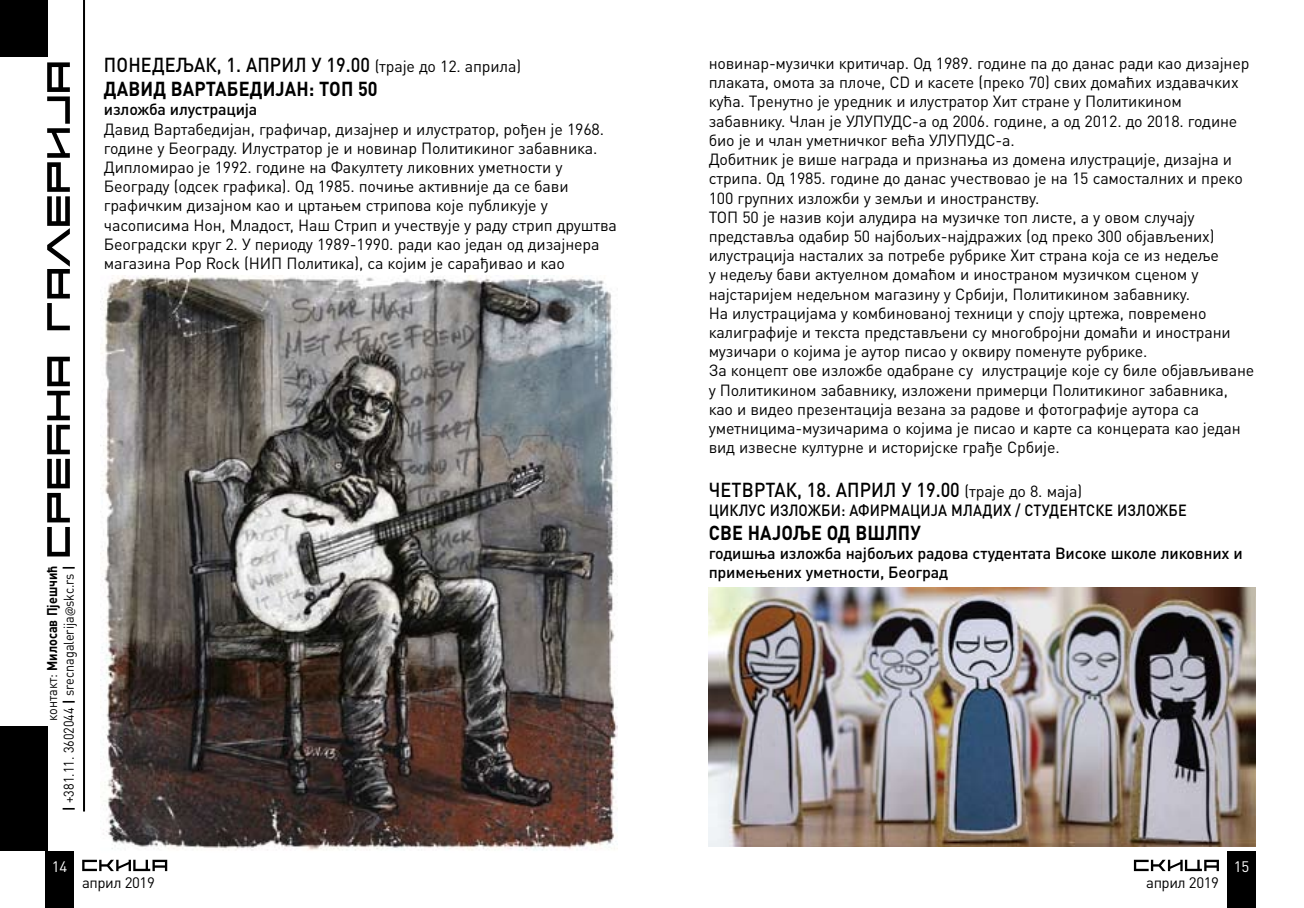
<style>
.page{position:relative;width:1304px;height:908px;background:#fff}
.page>*{position:absolute;margin:0;border:0;box-sizing:border-box;transform-origin:0 0}
.t1{font:500 20px/24px "DIN Pro";letter-spacing:.01em;color:#000;scale:.9 1}
.t2{font:700 20px "DIN Pro";letter-spacing:.01em;color:#000;scale:.9 1}
.t3{font:16px/19.2px "DIN Pro";letter-spacing:-.01em;color:#000}
.t4{font:500 16px/19.2px "DIN Pro";letter-spacing:-.01em;color:#000}
.t5{font:500 16px "DIN Pro";letter-spacing:.01em;color:#000;scale:.9 1}
.t6{font:15px "DIN Pro";letter-spacing:-.03em;color:#000}
.t7{font:15px "DIN Pro";color:#fff}
.t8{font:14px/16.8px "DIN Pro";color:#000;text-align:right;scale:.9 1}
.s1{font-weight:400;font-size:16px}
.s2{font-weight:700}
.s3{font-family:"Myriad Pro"}
</style>
<div class="page">
<div style="left:45px;top:850px;width:29px;height:57px;background:#000"></div>
<svg style="left:82px;top:859px;width:85px;height:11px"></svg>
<div style="left:1227px;top:850px;width:29px;height:57px;background:#000"></div>
<svg style="left:1134px;top:859px;width:85px;height:11px"></svg>
<svg style="left:47px;top:356px;width:23px;height:200px"></svg>
<svg style="left:47px;top:62px;width:23px;height:268px"></svg>
<div style="left:0;top:726px;width:47px;height:124px;background:#000"></div>
<div style="left:0;top:0;width:47px;height:57px;background:#000"></div>
<hr style="left:83px;top:0;width:2px;height:811px;background:#000">
<img style="left:709px;top:587px;width:547px;height:259px">
<img style="left:101px;top:275px;width:517px;height:576px">
<p class="t1" style="left:104px;top:51px;width:465px">п онедељак, 1. април у 19.00 <span class="s1">(траје до 12. априла)<br></span><span class="s2">ДАВИД ВАРТАБЕ</span></p>
<p class="t2" style="left:250px;top:72px;width:143px">ДИЈАН : ТО П 50</p>
<p class="t4" style="left:104px;top:98px;width:155px">изложба илустрација</p>
<p class="t3" style="left:104px;top:117px;width:515px">Давид Вартабедијан, графичар, дизајнер и илустратор, рођен је 1968. године у Београду. Илустратор је и новинар Политикиног забавника.<br>Дипломирао је 1992. године на Факултету ликовних уметности у Београду (одсек графика). Од 1985. почиње активније да се бави графичким дизајном као и цртањем стрипова које публикује у часописима Нон, Младост, Наш Стрип и учествује у раду стрип друштва Београдски круг 2. У периоду 1989-1990. ради као један од дизајнера магазина Pop Rock (НИП Политика), са којим је сарађивао и као</p>
<p class="t8" style="left:42px;top:810px;width:274px;rotate:-90deg">контакт: <span class="s2">Милосав Пјешчић<br>|</span> +381.11. 3602044 <span class="s2">|</span> srecnagalerija<span class="s3">@</span>skc.rs <span class="s2">|</span></p>
<p class="t7" style="left:52px;top:853px;width:17px">14</p>
<p class="t6" style="left:82px;top:870px;width:74px">април 2019</p>
<p class="t3" style="left:709px;top:52px;width:547px">новинар-музички критичар. Од 1989. године па до данас ради као дизајнер плаката, омота за плоче, CD и касете (преко 70) свих домаћих издавачких кућа. Тренутно је уредник и илустратор Хит стране у Политикином забавнику. Члан je УЛУПУДС-а од 2006. године, а од 2012. до 2018. године био је и члан уметничког већа УЛУПУДС-а.<br>Добитник је више награда и признања из домена илустрације, дизајна и стрипа. Од 1985. године до данас учествовао је на 15 самосталних и преко 100 групних изложби у земљи и иностранству.<br>ТОП 50 је назив који алудира на музичке топ листе, а у овом случају представља одабир 50 најбољих-најдражих (од преко 300 објављених) илустрација насталих за потребе рубрике Хит страна која се из недеље<br>у недељу бави актуелном домаћом и иностраном музичком сценом у најстаријем недељном магазину у Србији, Политикином забавнику.<br>На илустрацијама у комбинованој техници у споју цртежа, повремено калиграфије и текста представљени су многобројни домаћи и инострани музичари о којима је аутор писао у оквиру поменуте рубрике.<br>За концепт ове изложбе одабране су илустрације које су биле објављиване у Политикином забавнику, изложени примерци Политикиног забавника, као и видео презентација везана за радове и фотографије аутора са уметницима-музичарима о којима је писао и карте са концерата као један вид извесне културне и историјске грађе Србије.</p>
<p class="t1" style="left:709px;top:475px;width:416px">четвртак, 18. април у 19.00 <span class="s1">(траје до 8. маја)</span></p>
<p class="t5" style="left:709px;top:497px;width:533px">Циклус изложб и: Аф ирмација младих / Студентске изложб е</p>
<p class="t2" style="left:709px;top:515px;width:237px">СВЕ НАЈОЉЕ ОД ВШЛ ПУ</p>
<p class="t4" style="left:709px;top:541px;width:536px">годишња изложба најбољих радова студентата В исоке школе ликовних и примењених уметности, Београд</p>
<p class="t6" style="left:1146px;top:870px;width:74px">април 2019</p>
<p class="t7" style="left:1234px;top:853px;width:17px">15</p>
</div>
